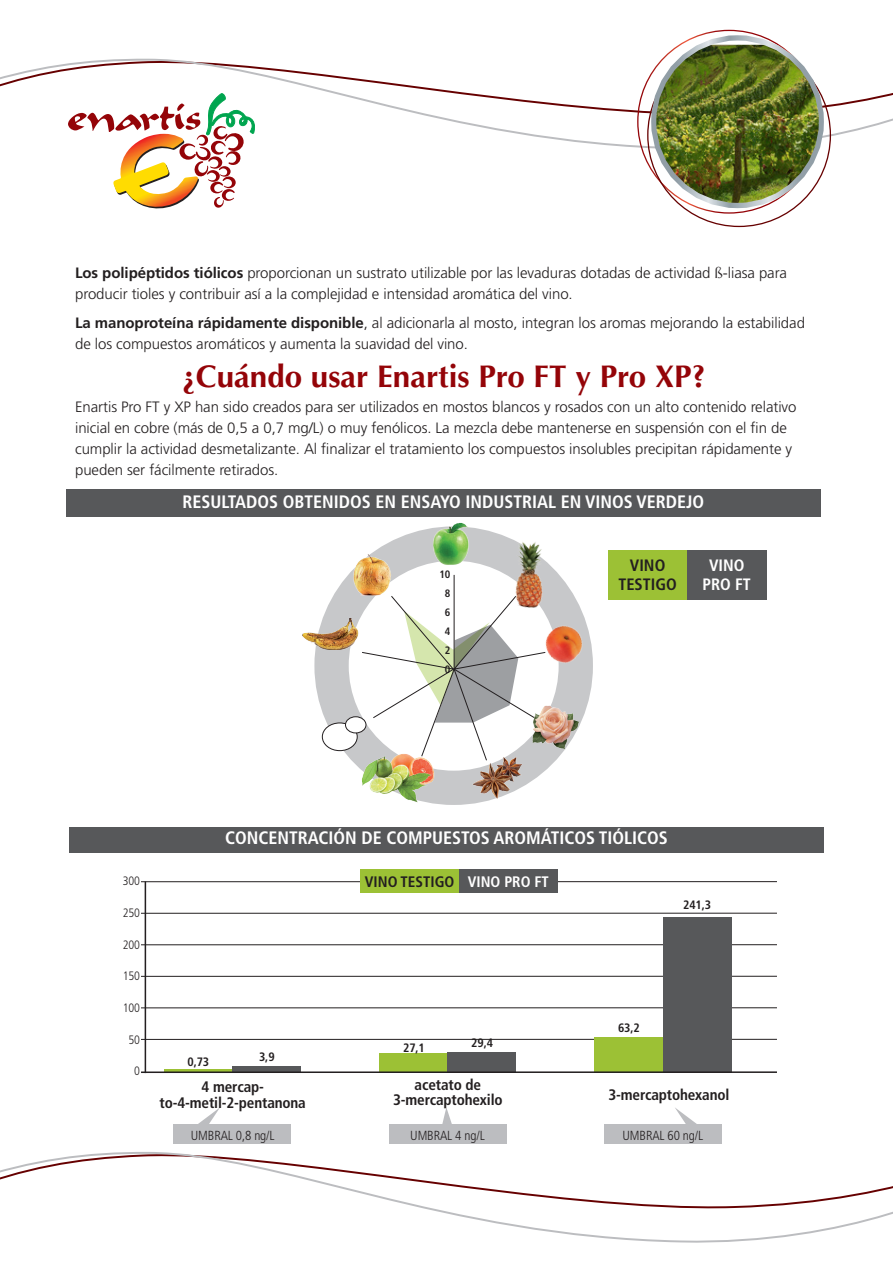
<style>
.page{position:relative;width:893px;height:1263px;background:#fff}
.page>*{position:absolute;margin:0;border:0;box-sizing:border-box;transform-origin:0 0}
.t1{font:700 31.35px "Optima LT Std";color:#940408}
.t2{font:700 condensed 18px "Frutiger LT Std";color:#fff}
.t3{font:700 condensed 16.5px "Frutiger LT Std";color:#231f20}
.t4{font:700 condensed 16.5px "Frutiger LT Std";color:#fff}
.TESTO_FRUTIGER{font:700 condensed 15.15px/15.1px "Frutiger LT Std";letter-spacing:-.01em;color:#231f20;text-align:center}
.t5{font:700 condensed 15.15px "Frutiger LT Std";color:#fff}
.t6{font:300 15px/21px "Frutiger";letter-spacing:-.005em;color:#231f20}
.TESTO_FRUTIGER-2{font:300 condensed 13.2px "Frutiger LT Std";letter-spacing:-.01em;color:#231f20}
.TESTO_FRUTIGER-3{font:700 condensed 12.15px "Frutiger LT Std";letter-spacing:-.01em;color:#231f20}
.TESTO_FRUTIGER-4{font:300 condensed 12.15px "Frutiger LT Std";letter-spacing:-.01em;color:#231f20}
.TESTO_FRUTIGER-5{font:700 condensed 10.65px "Frutiger LT Std";color:#231f20}
.s1{font-weight:700}
.s2{font-family:"Optima LT Std";font-weight:400}
</style>
<div class="page">
<svg style="left:0;top:1152px;width:893px;height:91px"></svg>
<svg style="left:0;top:58px;width:893px;height:170px"></svg>
<svg style="left:68px;top:92px;width:189px;height:121px"></svg>
<img style="left:654px;top:45px;width:167px;height:160px">
<div style="left:651px;top:35px;width:173px;height:173px;border:5px solid #fff;border-radius:50%"></div>
<div style="left:67px;top:489px;width:754px;height:28px;background:#57585a"></div>
<div style="left:314px;top:526px;width:279px;height:279px;border:34px solid #c7c8ca;border-radius:50%"></div>
<svg style="left:362px;top:574px;width:184px;height:187px"></svg>
<img style="left:421px;top:523px;width:62px;height:55px">
<img style="left:487px;top:534px;width:74px;height:84px">
<img style="left:536px;top:614px;width:55px;height:56px">
<img style="left:345px;top:552px;width:53px;height:46px">
<img style="left:526px;top:701px;width:61px;height:55px">
<img style="left:386px;top:751px;width:51px;height:36px">
<img style="left:359px;top:753px;width:75px;height:51px">
<img style="left:456px;top:754px;width:73px;height:48px">
<img style="left:302px;top:618px;width:58px;height:31px">
<div style="left:322px;top:723px;width:35px;height:28px;background:#fff;border-radius:50%"></div>
<div style="left:322px;top:722px;width:36px;height:29px;border:1px solid #231f20;border-radius:50%"></div>
<div style="left:345px;top:717px;width:21px;height:16px;background:#fff;border-radius:50%"></div>
<div style="left:345px;top:716px;width:21px;height:17px;border:1px solid #231f20;border-radius:50%"></div>
<div style="left:608px;top:551px;width:79px;height:49px;background:#9cc135"></div>
<div style="left:687px;top:551px;width:79px;height:49px;background:#57585a"></div>
<div style="left:69px;top:827px;width:755px;height:26px;background:#57585a"></div>
<div style="left:389px;top:1125px;width:118px;height:19px;background:#bcbdc0"></div>
<svg style="left:438px;top:1108px;width:19px;height:17px"></svg>
<div style="left:173px;top:1125px;width:118px;height:19px;background:#bcbdc0"></div>
<svg style="left:177px;top:1108px;width:43px;height:17px"></svg>
<div style="left:604px;top:1125px;width:118px;height:19px;background:#bcbdc0"></div>
<svg style="left:675px;top:1108px;width:43px;height:17px"></svg>
<hr style="left:141px;top:881px;width:636px;height:1px;background:#231f20">
<hr style="left:141px;top:944px;width:636px;height:1px;background:#231f20">
<hr style="left:141px;top:1007px;width:636px;height:1px;background:#231f20">
<hr style="left:141px;top:1039px;width:636px;height:1px;background:#231f20">
<hr style="left:141px;top:976px;width:636px;height:1px;background:#231f20">
<hr style="left:141px;top:913px;width:636px;height:1px;background:#231f20">
<hr style="left:145px;top:881px;width:1px;height:192px;background:#231f20">
<hr style="left:164px;top:1069px;width:68px;height:4px;background:#9cc135">
<div style="left:232px;top:1066px;width:69px;height:7px;background:#57585a"></div>
<div style="left:379px;top:1054px;width:69px;height:19px;background:#9cc135"></div>
<div style="left:448px;top:1052px;width:68px;height:21px;background:#57585a"></div>
<div style="left:595px;top:1037px;width:68px;height:36px;background:#9cc135"></div>
<div style="left:663px;top:917px;width:68px;height:156px;background:#57585a"></div>
<hr style="left:141px;top:1071px;width:636px;height:2px;background:#231f20">
<div style="left:360px;top:869px;width:99px;height:24px;background:#9cc135"></div>
<div style="left:459px;top:869px;width:99px;height:24px;background:#57585a"></div>
<p class="t6" style="left:75px;top:262px;width:713px"><span class="s1">Los polipéptidos tiólicos</span> proporcionan un sustrato utilizable por las levaduras dotadas de actividad <span class="s2">ß</span>-liasa para producir tioles y contribuir así a la complejidad e intensidad aromática del vino.</p>
<p class="t6" style="left:75px;top:313px;width:731px"><span class="s1">La manoproteína rápidamente disponible</span>, al adicionarla al mosto, integran los aromas mejorando la estabilidad de los compuestos aromáticos y aumenta la suavidad del vino.</p>
<p class="t1" style="left:182px;top:358px;width:525px">¿Cuándo usar Enartis Pro FT y Pro XP?</p>
<p class="t6" style="left:75px;top:397px;width:723px">Enartis Pro FT y XP han sido creados para ser utilizados en mostos blancos y rosados con un alto contenido relativo inicial en cobre (más de 0,5 a 0,7 mg/L) o muy fenólicos. La mezcla debe mantenerse en suspensión con el fin de cumplir la actividad desmetalizante. Al finalizar el tratamiento los compuestos insolubles precipitan rápidamente y pueden ser fácilmente retirados.</p>
<p class="t2" style="left:183px;top:491px;width:523px">RESULTADOS OBTENIDOS EN ENSAYO INDUSTRIAL EN VINOS VERDEJO</p>
<p class="TESTO_FRUTIGER-5" style="left:439px;top:568px;width:13px">10</p>
<p class="TESTO_FRUTIGER-5" style="left:445px;top:587px;width:7px">8</p>
<p class="TESTO_FRUTIGER-5" style="left:445px;top:606px;width:7px">6</p>
<p class="TESTO_FRUTIGER-5" style="left:445px;top:625px;width:7px">4</p>
<p class="TESTO_FRUTIGER-5" style="left:445px;top:644px;width:7px">2</p>
<p class="TESTO_FRUTIGER-5" style="left:445px;top:662px;width:7px">0</p>
<p class="t3" style="left:630px;top:555px;width:37px">VINO</p>
<p class="t3" style="left:618px;top:575px;width:60px">TESTIGO</p>
<p class="t4" style="left:709px;top:555px;width:37px">VINO</p>
<p class="t4" style="left:703px;top:575px;width:50px">PRO FT</p>
<p class="TESTO_FRUTIGER-4" style="left:123px;top:874px;width:19px">300</p>
<p class="TESTO_FRUTIGER-4" style="left:123px;top:906px;width:19px">250</p>
<p class="TESTO_FRUTIGER-4" style="left:123px;top:937px;width:19px">200</p>
<p class="TESTO_FRUTIGER-4" style="left:123px;top:969px;width:19px">150</p>
<p class="TESTO_FRUTIGER-4" style="left:123px;top:1001px;width:19px">100</p>
<p class="TESTO_FRUTIGER-4" style="left:128px;top:1033px;width:13px">50</p>
<p class="TESTO_FRUTIGER-4" style="left:134px;top:1064px;width:7px">0</p>
<p class="t2" style="left:225px;top:827px;width:444px">CONCENTRACIÓN DE COMPUESTOS AROMÁTICOS TIÓLICOS</p>
<p class="TESTO_FRUTIGER-3" style="left:188px;top:1054px;width:23px">0,73</p>
<p class="TESTO_FRUTIGER-3" style="left:259px;top:1049px;width:17px">3,9</p>
<p class="TESTO_FRUTIGER" style="left:365px;top:874px;width:91px">VINO TESTIGO</p>
<p class="t5" style="left:468px;top:873px;width:83px">VINO PRO FT</p>
<p class="TESTO_FRUTIGER-3" style="left:403px;top:1041px;width:23px">27,1</p>
<p class="TESTO_FRUTIGER-3" style="left:471px;top:1035px;width:23px">29,4</p>
<p class="TESTO_FRUTIGER-3" style="left:683px;top:898px;width:29px">241,3</p>
<p class="TESTO_FRUTIGER-3" style="left:618px;top:1021px;width:23px">63,2</p>
<p class="TESTO_FRUTIGER" style="left:160px;top:1079px;width:148px">4 mercap&shy;to-4-metil-2-pentanona</p>
<p class="TESTO_FRUTIGER" style="left:393px;top:1077px;width:111px">acetato de<br>3-mercaptohexilo</p>
<p class="TESTO_FRUTIGER" style="left:608px;top:1087px;width:122px">3-mercaptohexanol</p>
<p class="TESTO_FRUTIGER-2" style="left:191px;top:1128px;width:85px">UMBRAL 0,8 ng/L</p>
<p class="TESTO_FRUTIGER-2" style="left:410px;top:1128px;width:76px">UMBRAL 4 ng/L</p>
<p class="TESTO_FRUTIGER-2" style="left:623px;top:1128px;width:82px">UMBRAL 60 ng/L</p>
</div>
